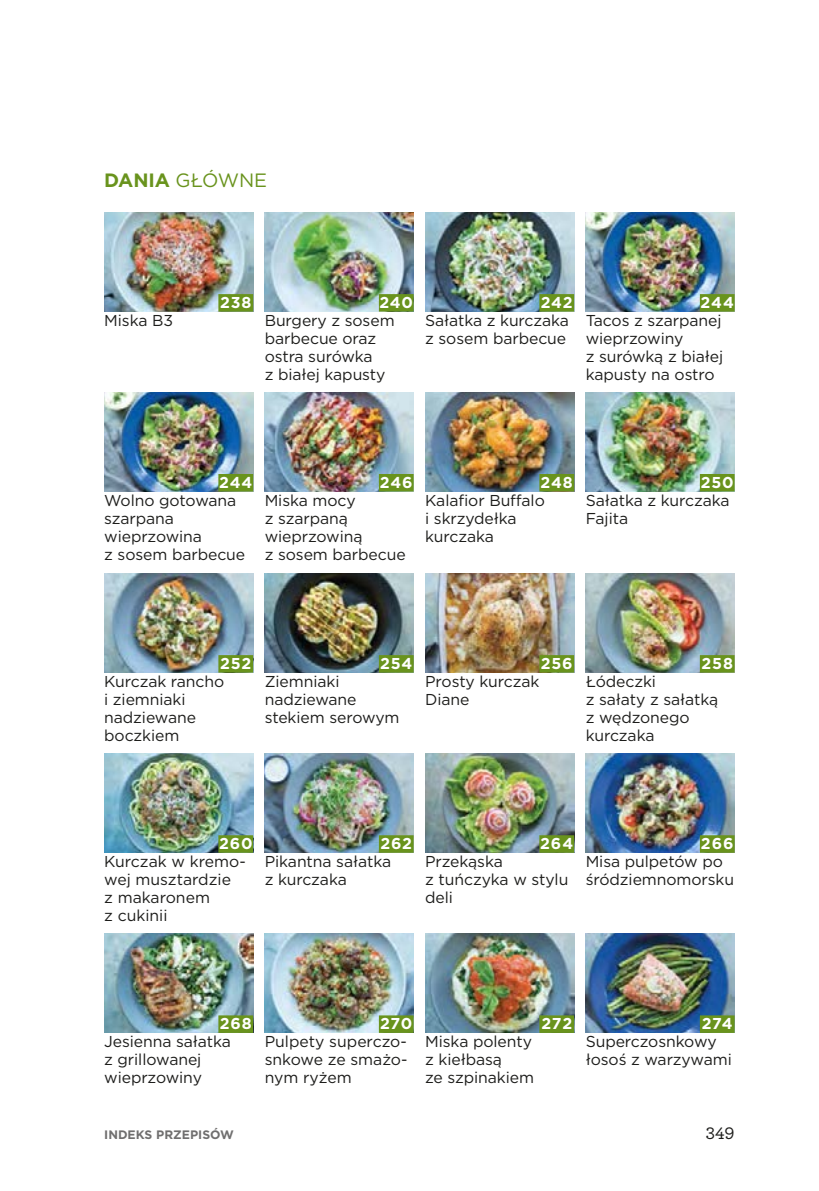
<style>
.page{position:relative;width:819px;height:1191px;background:#fff}
.page>*{position:absolute;margin:0;border:0;box-sizing:border-box;transform-origin:0 0}
.t1{font:19.25px "Gotham";letter-spacing:-.005em;color:#69931d}
.t2{font:500 17.5px "Archer Pro";color:#1d1d1b}
.t3{font:15.75px/18px "Gotham";letter-spacing:-.005em;color:#1d1d1b}
.t4{font:700 15.75px "Gotham";letter-spacing:.055em;color:#fff}
.t5{font:700 12.25px "Gotham";color:#706f6f}
.s1{font-weight:700}
</style>
<div class="page">
<img style="left:104px;top:212px;width:149px;height:100px">
<img style="left:104px;top:573px;width:149px;height:99px">
<img style="left:104px;top:753px;width:149px;height:99px">
<img style="left:104px;top:933px;width:149px;height:99px">
<img style="left:265px;top:212px;width:148px;height:100px">
<img style="left:265px;top:392px;width:148px;height:99px">
<img style="left:265px;top:573px;width:148px;height:99px">
<img style="left:265px;top:753px;width:148px;height:99px">
<img style="left:265px;top:933px;width:148px;height:99px">
<img style="left:425px;top:212px;width:149px;height:100px">
<img style="left:425px;top:392px;width:149px;height:99px">
<img style="left:425px;top:573px;width:149px;height:99px">
<img style="left:425px;top:753px;width:149px;height:99px">
<img style="left:425px;top:933px;width:149px;height:99px">
<img style="left:585px;top:212px;width:149px;height:100px">
<img style="left:104px;top:392px;width:149px;height:99px">
<img style="left:585px;top:392px;width:149px;height:99px">
<img style="left:585px;top:573px;width:149px;height:99px">
<img style="left:585px;top:753px;width:149px;height:99px">
<img style="left:585px;top:933px;width:149px;height:99px">
<div style="left:218px;top:294px;width:35px;height:18px;background:#69931d"></div>
<div style="left:379px;top:294px;width:34px;height:18px;background:#69931d"></div>
<div style="left:539px;top:294px;width:35px;height:18px;background:#69931d"></div>
<div style="left:699px;top:294px;width:35px;height:18px;background:#69931d"></div>
<div style="left:218px;top:474px;width:35px;height:17px;background:#69931d"></div>
<div style="left:379px;top:474px;width:34px;height:17px;background:#69931d"></div>
<div style="left:539px;top:474px;width:35px;height:17px;background:#69931d"></div>
<div style="left:699px;top:474px;width:35px;height:17px;background:#69931d"></div>
<div style="left:218px;top:655px;width:35px;height:17px;background:#69931d"></div>
<div style="left:379px;top:655px;width:34px;height:17px;background:#69931d"></div>
<div style="left:539px;top:655px;width:35px;height:17px;background:#69931d"></div>
<div style="left:699px;top:655px;width:35px;height:17px;background:#69931d"></div>
<div style="left:218px;top:835px;width:35px;height:17px;background:#69931d"></div>
<div style="left:379px;top:835px;width:34px;height:17px;background:#69931d"></div>
<div style="left:539px;top:835px;width:35px;height:17px;background:#69931d"></div>
<div style="left:699px;top:835px;width:35px;height:17px;background:#69931d"></div>
<div style="left:218px;top:1015px;width:35px;height:18px;background:#69931d"></div>
<div style="left:379px;top:1015px;width:34px;height:18px;background:#69931d"></div>
<div style="left:539px;top:1015px;width:35px;height:18px;background:#69931d"></div>
<div style="left:699px;top:1015px;width:35px;height:18px;background:#69931d"></div>
<p class="t1" style="left:104px;top:168px;width:164px"><span class="s1">DANIA</span> GŁÓWNE</p>
<p class="t3" style="left:104px;top:311px;width:70px">Miska B3</p>
<p class="t4" style="left:220px;top:292px;width:33px">238</p>
<p class="t4" style="left:379px;top:292px;width:35px">240</p>
<p class="t3" style="left:265px;top:311px;width:131px">Burgery z sosem barbecue oraz ostra surówka<br>z białej kapusty</p>
<p class="t4" style="left:540px;top:292px;width:33px">242</p>
<p class="t3" style="left:425px;top:311px;width:145px">Sałatka z kurczaka z sosem barbecue</p>
<p class="t4" style="left:700px;top:292px;width:35px">244</p>
<p class="t3" style="left:585px;top:311px;width:139px">Tacos z szarpanej wieprzowiny<br>z surówką z białej kapusty na ostro</p>
<p class="t4" style="left:219px;top:472px;width:35px">244</p>
<p class="t3" style="left:104px;top:491px;width:142px">Wolno gotowana szarpana wieprzowina<br>z sosem barbecue</p>
<p class="t4" style="left:380px;top:472px;width:34px">246</p>
<p class="t3" style="left:265px;top:491px;width:142px">Miska mocy<br>z szarpaną wieprzowiną<br>z sosem barbecue</p>
<p class="t4" style="left:540px;top:472px;width:34px">248</p>
<p class="t3" style="left:425px;top:491px;width:121px">Kalafior Buffalo i skrzydełka kurczaka</p>
<p class="t4" style="left:700px;top:472px;width:34px">250</p>
<p class="t3" style="left:585px;top:491px;width:145px">Sałatka z kurczaka<br>Fajita</p>
<p class="t4" style="left:220px;top:653px;width:33px">252</p>
<p class="t3" style="left:104px;top:672px;width:121px">Kurczak rancho i ziemniaki nadziewane boczkiem</p>
<p class="t4" style="left:380px;top:653px;width:34px">254</p>
<p class="t3" style="left:265px;top:672px;width:136px">Ziemniaki nadziewane stekiem serowym</p>
<p class="t4" style="left:540px;top:653px;width:33px">256</p>
<p class="t3" style="left:425px;top:672px;width:116px">Prosty kurczak<br>Diane</p>
<p class="t4" style="left:701px;top:653px;width:33px">258</p>
<p class="t3" style="left:585px;top:672px;width:134px">Łódeczki<br>z sałaty z sałatką z wędzonego kurczaka</p>
<p class="t4" style="left:219px;top:833px;width:35px">260</p>
<p class="t3" style="left:104px;top:852px;width:143px">Kurczak w kremo&shy;wej musztardzie<br>z makaronem<br>z cukinii</p>
<p class="t4" style="left:380px;top:833px;width:33px">262</p>
<p class="t3" style="left:265px;top:852px;width:128px">Pikantna sałatka z kurczaka</p>
<p class="t4" style="left:540px;top:833px;width:35px">264</p>
<p class="t3" style="left:425px;top:852px;width:145px">Przekąska<br>z tuńczyka w stylu deli</p>
<p class="t4" style="left:701px;top:833px;width:34px">266</p>
<p class="t3" style="left:585px;top:852px;width:150px">Misa pulpetów po śródziemnomorsku</p>
<p class="t4" style="left:220px;top:1013px;width:34px">268</p>
<p class="t3" style="left:104px;top:1032px;width:128px">Jesienna sałatka z grillowanej wieprzowiny</p>
<p class="t4" style="left:380px;top:1013px;width:34px">270</p>
<p class="t3" style="left:265px;top:1032px;width:144px;text-align:justify">Pulpety superczo&shy;snkowe ze smażo&shy;nym ryżem</p>
<p class="t3" style="left:425px;top:1032px;width:110px">Miska polenty z kiełbasą<br>ze szpinakiem</p>
<p class="t4" style="left:541px;top:1013px;width:32px">272</p>
<p class="t4" style="left:701px;top:1013px;width:32px">274</p>
<p class="t3" style="left:585px;top:1032px;width:148px">Superczosnkowy łosoś z warzywami</p>
<p class="t5" style="left:104px;top:1126px;width:9px">INDEKS</p>
<p class="t5" style="left:156px;top:1126px;width:18px">PRZE</p>
<p class="t5" style="left:190px;top:1126px;width:24px">PISÓW</p>
<p class="t2" style="left:705px;top:1120px;width:30px">349</p>
</div>
